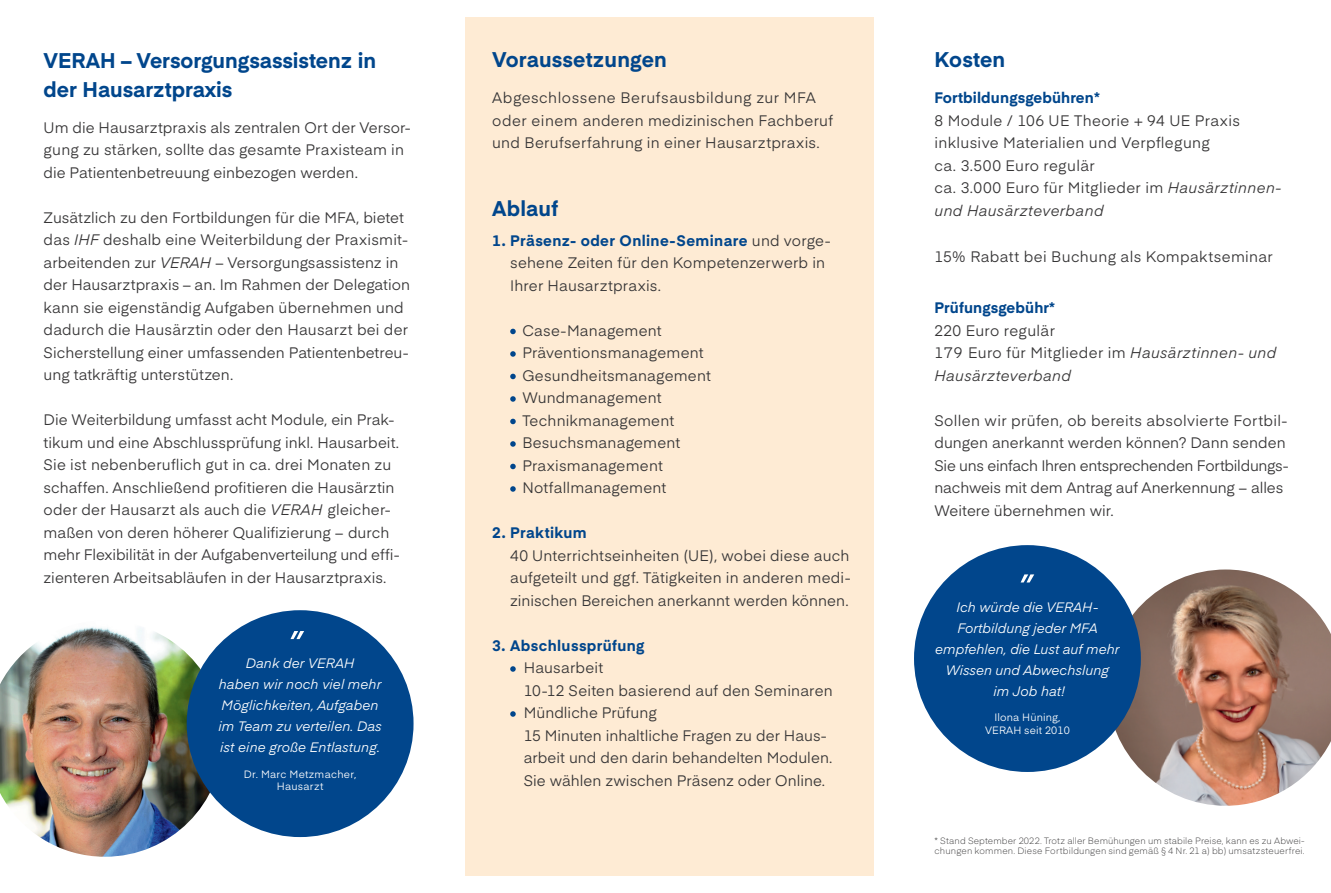
<style>
.page{position:relative;width:1331px;height:893px;background:#fff}
.page>*{position:absolute;margin:0;border:0;box-sizing:border-box;transform-origin:0 0}
.t1{font:700 21px/28.5px "Eina 02";color:#01468c}
.t2{font:15px/22.5px "Eina 02";letter-spacing:.01em;color:#363536}
.t3{font:700 15px "Eina 02";letter-spacing:.01em;color:#01468c}
.t4{font:700 15px "Eina 02";letter-spacing:.03em;color:#01468c}
.t5{font:italic 13.5px/21px "Eina 02";color:#fff;text-align:center}
.t6{font:10.5px/12.6px "Eina 02";letter-spacing:.015em;color:#fff;text-align:center}
.t7{font:300 9px/10.8px "Eina 02";letter-spacing:.015em;color:#363536}
.s1{font-style:italic}
.s2{font-weight:700;color:#01468c}
</style>
<div class="page">
<div style="left:466px;top:17px;width:408px;height:859px;background:#feebd4"></div>
<svg style="left:510px;top:329px;width:6px;height:5px"></svg>
<svg style="left:510px;top:351px;width:6px;height:6px"></svg>
<svg style="left:510px;top:374px;width:6px;height:5px"></svg>
<svg style="left:510px;top:396px;width:6px;height:6px"></svg>
<svg style="left:510px;top:419px;width:6px;height:5px"></svg>
<svg style="left:510px;top:441px;width:6px;height:6px"></svg>
<svg style="left:510px;top:464px;width:6px;height:5px"></svg>
<svg style="left:510px;top:486px;width:6px;height:6px"></svg>
<svg style="left:510px;top:666px;width:6px;height:6px"></svg>
<svg style="left:510px;top:711px;width:6px;height:6px"></svg>
<img style="left:0;top:627px;width:223px;height:230px">
<div style="left:187px;top:610px;width:227px;height:227px;background:#01468c;border-radius:50%"></div>
<svg style="left:290px;top:631px;width:14px;height:8px"></svg>
<img style="left:1114px;top:569px;width:217px;height:237px">
<div style="left:914px;top:545px;width:227px;height:227px;background:#01468c;border-radius:50%"></div>
<svg style="left:1021px;top:574px;width:13px;height:8px"></svg>
<h1 class="t1" style="left:44px;top:45px;width:334px">VERAH – Versorgungsassistenz in der Hausarztpraxis</h1>
<p class="t2" style="left:44px;top:115px;width:369px">Um die Hausarztpraxis als zentralen Ort der Versor&shy;gung zu stärken, sollte das gesamte Praxisteam in die Patientenbetreuung einbezogen werden.</p>
<p class="t2" style="left:44px;top:205px;width:368px">Zusätzlich zu den Fortbildungen für die MFA, bietet das <span class="s1">IHF</span> deshalb eine Weiterbildung der Praxismit&shy;arbeitenden zur <span class="s1">VERAH</span> – Versorgungsassistenz in der Hausarztpraxis – an. Im Rahmen der Delegation kann sie eigenständig Aufgaben übernehmen und dadurch die Hausärztin oder den Hausarzt bei der Sicherstellung einer umfassenden Patientenbetreu&shy;ung tatkräftig unterstützen.</p>
<p class="t2" style="left:44px;top:408px;width:358px">Die Weiterbildung umfasst acht Module, ein Prak&shy;tikum und eine Abschlussprüfung inkl. Hausarbeit.<br>Sie ist nebenberuflich gut in ca. drei Monaten zu schaffen. Anschließend profitieren die Hausärztin oder der Hausarzt als auch die <span class="s1">VERAH</span> gleicher&shy;maßen von deren höherer Qualifizierung – durch mehr Flexibilität in der Aufgabenverteilung und effi&shy;zienteren Arbeitsabläufen in der Hausarztpraxis.</p>
<p class="t5" style="left:218px;top:652px;width:165px">Dank der VERAH<br>haben wir noch viel mehr<br>Möglichkeiten, Aufgaben im Team zu verteilen. Das ist eine große Entlastung.</p>
<p class="t6" style="left:244px;top:767px;width:114px">Dr. Marc Metzmacher,<br>Hausarzt</p>
<h1 class="t1" style="left:492px;top:44px;width:176px">Voraussetzungen</h1>
<p class="t2" style="left:492px;top:86px;width:342px">Abgeschlossene Berufsausbildung zur MFA oder einem anderen medizinischen Fachberuf und Berufserfahrung in einer Hausarztpraxis.</p>
<h1 class="t1" style="left:492px;top:193px;width:68px">Ablauf</h1>
<p class="t2" style="left:510px;top:228px;width:322px;text-indent:-18px"><span class="s2">1. Präsenz- oder Online-Seminare</span> und vorge&shy;sehene Zeiten für den Kompetenzerwerb in<br>Ihrer Hausarztpraxis.</p>
<p class="t2" style="left:522px;top:318px;width:190px">Case-Management<br>Präventionsmanagement<br>Gesundheitsmanagement<br>Wundmanagement<br>Technikmanagement<br>Besuchsmanagement<br>Praxismanagement<br>Notfallmanagement</p>
<p class="t4" style="left:492px;top:522px;width:96px">2. Praktikum</p>
<p class="t2" style="left:510px;top:543px;width:342px;text-align:justify">40 Unterrichtseinheiten (UE), wobei diese auch aufgeteilt und ggf. Tätigkeiten in anderen medi&shy;zinischen Bereichen anerkannt werden können.</p>
<p class="t3" style="left:492px;top:634px;width:154px">3. Abschlussprüfung</p>
<p class="t2" style="left:524px;top:656px;width:311px">Hausarbeit<br>10-12 Seiten basierend auf den Seminaren Mündliche Prüfung<br>15 Minuten inhaltliche Fragen zu der Haus&shy;arbeit und den darin behandelten Modulen.<br>Sie wählen zwischen Präsenz oder Online.</p>
<h1 class="t1" style="left:934px;top:44px;width:72px">Kosten</h1>
<p class="t3" style="left:934px;top:87px;width:167px">Fortbildungsgebühren*</p>
<p class="t2" style="left:934px;top:108px;width:348px">8 Module / 106 UE Theorie + 94 UE Praxis inklusive Materialien und Verpflegung<br>ca. 3.500 Euro regulär<br>ca. 3.000 Euro für Mitglieder im <span class="s1">Hausärztinnen&shy;und Hausärzteverband</span></p>
<p class="t2" style="left:934px;top:245px;width:340px">15% Rabatt bei Buchung als Kompaktseminar</p>
<p class="t3" style="left:934px;top:297px;width:122px">Prüfungsgebühr*</p>
<p class="t2" style="left:934px;top:318px;width:344px">220 Euro regulär<br>179 Euro für Mitglieder im <span class="s1">Hausärztinnen- und<br>Hausärzteverband</span></p>
<p class="t2" style="left:934px;top:408px;width:356px">Sollen wir prüfen, ob bereits absolvierte Fortbil&shy;dungen anerkannt werden können? Dann senden Sie uns einfach Ihren entsprechenden Fortbildungs&shy;nachweis mit dem Antrag auf Anerkennung – alles Weitere übernehmen wir.</p>
<p class="t5" style="left:935px;top:595px;width:186px">Ich würde die VERAH-<br>Fortbildung jeder MFA empfehlen, die Lust auf mehr<br>Wissen und Abwechslung<br>im Job hat!</p>
<p class="t6" style="left:985px;top:710px;width:86px">Ilona Hüning,<br>VERAH seit 2010</p>
<p class="t7" style="left:934px;top:834px;width:372px">* Stand September 2022. Trotz aller Bemühungen um stabile Preise, kann es zu Abwei&shy;chungen kommen. Diese Fortbildungen sind gemäß § 4 Nr. 21 a) bb) umsatzsteuerfrei.</p>
</div>
